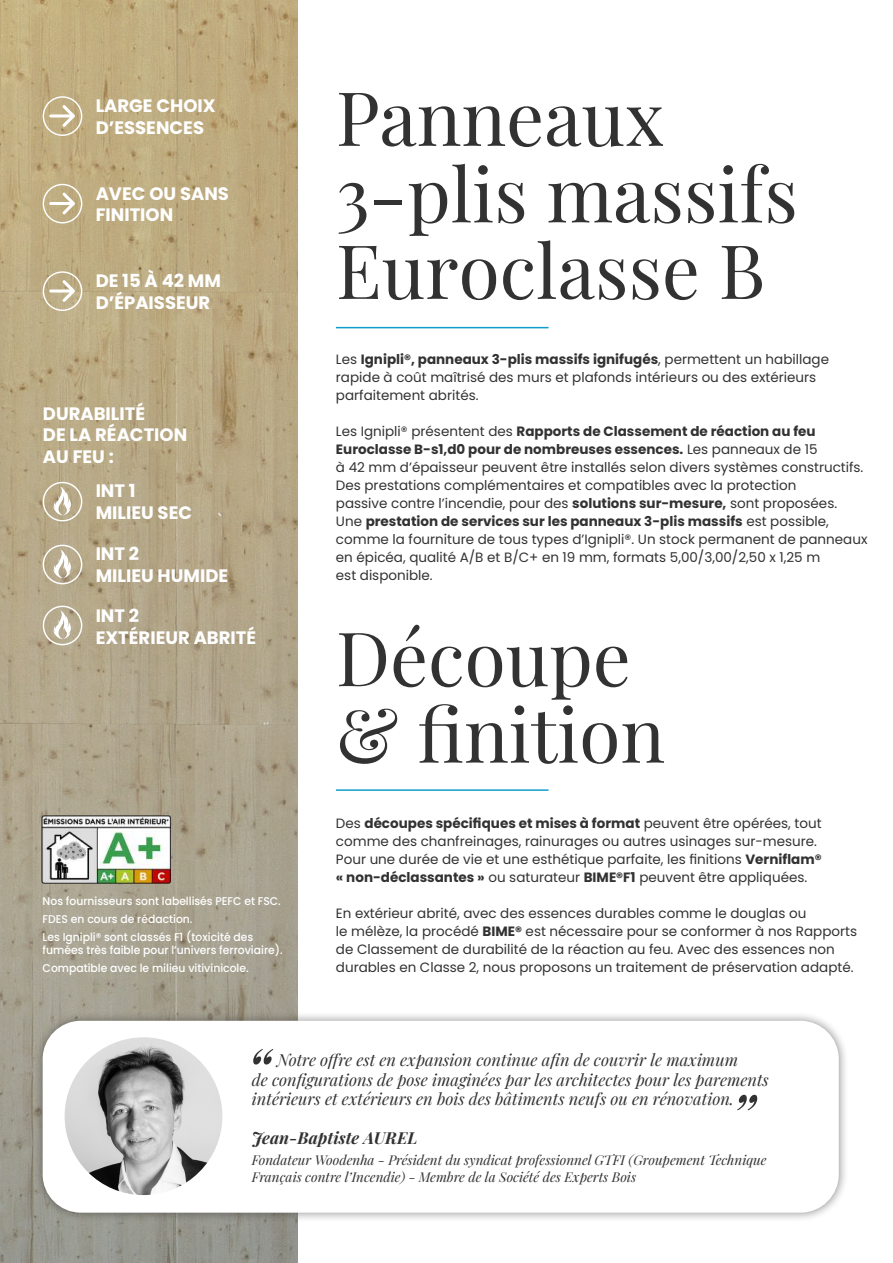
<style>
.page{position:relative;width:893px;height:1263px;background:#fff}
.page>*{position:absolute;margin:0;border:0;box-sizing:border-box;transform-origin:0 0}
.t1{font:75px/76.5px "Playfair Display";color:#333233}
.t2{font:italic 63px "Playfair Display";color:#333233}
.t3{font:700 18px/21.6px "Poppins";color:#fff}
.t4{font:italic 16.5px/19.8px "Playfair Display";color:#333233}
.t5{font:italic 700 16.5px "Playfair Display";color:#333233}
.t6{font:13.5px/18px "Poppins";color:#333233}
.t7{font:italic 13.5px/16.5px "Playfair Display";color:#333233}
.t8{font:500 11.25px/18px "Poppins";color:#fff;scale:.96 1}
.s1{font-weight:700}
</style>
<div class="page">
<img style="left:0;top:0;width:298px;height:1263px">
<hr style="left:336px;top:327px;width:213px;height:1px;background:#0e9ecf">
<hr style="left:336px;top:789px;width:213px;height:2px;background:#0e9ecf">
<svg style="left:43px;top:96px;width:39px;height:40px;background:#ccbc99"></svg>
<svg style="left:43px;top:184px;width:39px;height:39px;background:#cbbd9a"></svg>
<svg style="left:43px;top:271px;width:39px;height:40px;background:#cabd9d"></svg>
<div style="left:33px;top:1011px;width:815px;height:212px;background:#231f20;opacity:.5"></div>
<div style="left:43px;top:1021px;width:796px;height:192px;background:#fff;border-radius:38px"></div>
<img style="left:65px;top:1037px;width:157px;height:158px;border-radius:79px">
<svg style="left:43px;top:482px;width:39px;height:39px"></svg>
<svg style="left:43px;top:545px;width:39px;height:39px"></svg>
<svg style="left:43px;top:606px;width:39px;height:39px"></svg>
<img style="left:41px;top:816px;width:129px;height:68px">
<h3 class="t3" style="left:96px;top:95px;width:122px">LARGE CHOIX<br>D’ESSENCES</h3>
<h3 class="t3" style="left:96px;top:183px;width:135px">AVEC OU SANS<br>FINITION</h3>
<h3 class="t3" style="left:96px;top:270px;width:127px">DE 15 À 42 MM<br>D’ÉPAISSEUR</h3>
<h3 class="t3" style="left:43px;top:403px;width:146px">DURABILITÉ<br>DE LA RÉACTION<br>AU FEU :</h3>
<h3 class="t3" style="left:96px;top:480px;width:98px">INT 1<br>MILIEU SEC</h3>
<h3 class="t3" style="left:96px;top:543px;width:134px">INT 2<br>MILIEU HUMIDE</h3>
<h3 class="t3" style="left:96px;top:605px;width:162px">INT 2<br>EXTÉRIEUR ABRITÉ</h3>
<p class="t8" style="left:43px;top:892px;width:250px">Nos fournisseurs sont labellisés PEFC et FSC.<br>FDES en cours de rédaction.<br>Les Ignipli® sont classés F1 (toxicité des</p>
<p class="t8" style="left:43px;top:941px;width:252px">fumées très faible pour l’univers ferroviaire).<br>Compatible avec le milieu vitivinicole.</p>
<h1 class="t1" style="left:336px;top:73px;width:463px">Panneaux<br>3-plis massifs<br>Euroclasse B</h1>
<p class="t6" style="left:336px;top:350px;width:495px">Les <span class="s1">Ignipli®, panneaux 3-plis massifs ignifugés</span>, permettent un habillage rapide à coût maîtrisé des murs et plafonds intérieurs ou des extérieurs parfaitement abrités.</p>
<p class="t6" style="left:336px;top:422px;width:533px">Les Ignipli® présentent des <span class="s1">Rapports de Classement de réaction au feu Euroclasse B-s1,d0 pour de nombreuses essences.</span> Les panneaux de 15<br>à 42 mm d’épaisseur peuvent être installés selon divers systèmes constructifs.<br>Des prestations complémentaires et compatibles avec la protection<br>passive contre l’incendie, pour des <span class="s1">solutions sur-mesure,</span> sont proposées.<br>Une <span class="s1">prestation de services sur les panneaux 3-plis massifs</span> est possible, comme la fourniture de tous types d’Ignipli®. Un stock permanent de panneaux en épicéa, qualité A/B et B/C+ en 19 mm, formats 5,00/3,00/2,50 x 1,25 m<br>est disponible.</p>
<h1 class="t1" style="left:336px;top:614px;width:331px">Découpe &amp; finition</h1>
<p class="t6" style="left:336px;top:814px;width:487px">Des <span class="s1">découpes spécifiques et mises à format</span> peuvent être opérées, tout comme des chanfreinages, rainurages ou autres usinages sur-mesure.<br>Pour une durée de vie et une esthétique parfaite, les finitions <span class="s1">Verniflam® « non-déclassantes »</span> ou saturateur <span class="s1">BIME®F1</span> peuvent être appliquées.</p>
<p class="t6" style="left:336px;top:904px;width:523px">En extérieur abrité, avec des essences durables comme le douglas ou<br>le mélèze, la procédé <span class="s1">BIME®</span> est nécessaire pour se conformer à nos Rapports de Classement de durabilité de la réaction au feu. Avec des essences non durables en Classe 2, nous proposons un traitement de préservation adapté.</p>
<h2 class="t2" style="left:245px;top:1022px;width:27px">“</h2>
<p class="t4" style="left:252px;top:1048px;width:518px;text-indent:25px">Notre offre est en expansion continue afin de couvrir le maximum<br>de configurations de pose imaginées par les architectes pour les parements intérieurs et extérieurs en bois des bâtiments neufs ou en rénovation.</p>
<p class="t5" style="left:252px;top:1124px;width:167px">Jean-Baptiste AUREL</p>
<p class="t7" style="left:252px;top:1151px;width:516px">Fondateur Woodenha - Président du syndicat professionnel GTFI (Groupement Technique<br>Français contre l’Incendie) - Membre de la Société des Experts Bois</p>
<h2 class="t2" style="left:765px;top:1137px;width:27px;rotate:-180deg">“</h2>
</div>
